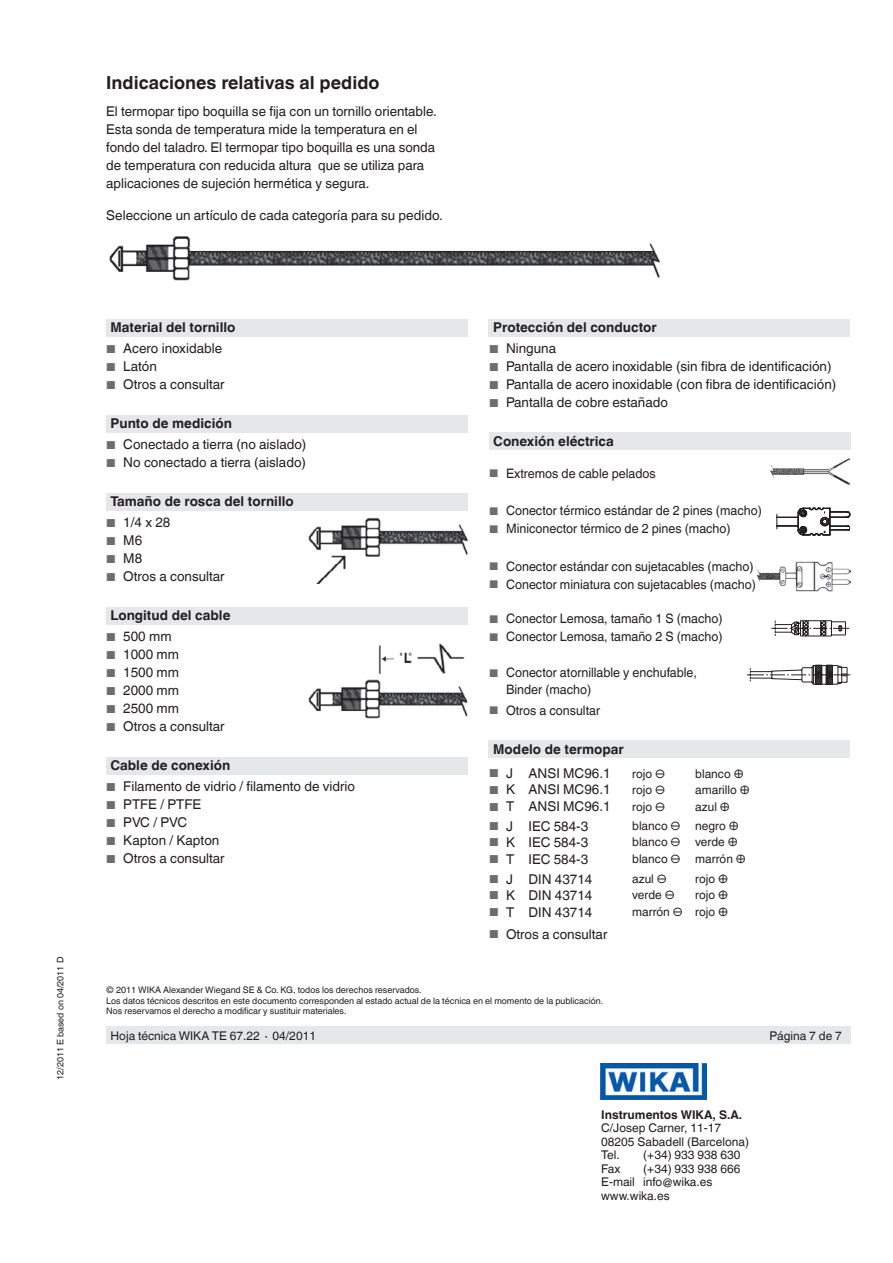
<style>
.page{position:relative;width:893px;height:1263px;background:#fff}
.page>*{position:absolute;margin:0;border:0;box-sizing:border-box;transform-origin:0 0}
.t1{font:700 18px "Helvetica World";color:#231f20}
.t2{font:13.5px/18px "Helvetica World";color:#231f20}
.t3{font:700 13.5px "Helvetica World";color:#231f20}
.t4{font:13.05px/16.5px "Helvetica World";color:#231f20;scale:.96 1}
.t5{font:12px/13.5px "Helvetica World";color:#231f20}
.t6{font:700 12px "Helvetica World";color:#231f20}
.t7{font:9px/10.5px "Helvetica World";color:#231f20}
.s1{font-size:11.55px;color:#6c6d70}
.s2{font-size:11.1px;color:#6c6d70}
</style>
<div class="page">
<img style="left:601px;top:1063px;width:105px;height:36px">
<div style="left:106px;top:1027px;width:744px;height:17px;background:#e6e7e9"></div>
<div style="left:106px;top:320px;width:362px;height:17px;background:#e6e7e9"></div>
<div style="left:106px;top:415px;width:362px;height:17px;background:#e6e7e9"></div>
<div style="left:106px;top:493px;width:362px;height:17px;background:#e6e7e9"></div>
<div style="left:106px;top:757px;width:362px;height:17px;background:#e6e7e9"></div>
<div style="left:106px;top:608px;width:362px;height:17px;background:#e6e7e9"></div>
<div style="left:488px;top:319px;width:362px;height:17px;background:#e6e7e9"></div>
<div style="left:488px;top:740px;width:362px;height:17px;background:#e6e7e9"></div>
<div style="left:489px;top:433px;width:361px;height:17px;background:#e6e7e9"></div>
<img style="left:109px;top:236px;width:550px;height:45px">
<img style="left:308px;top:643px;width:160px;height:76px">
<img style="left:308px;top:517px;width:160px;height:66px">
<img style="left:769px;top:458px;width:81px;height:27px">
<svg style="left:771px;top:620px;width:79px;height:17px"></svg>
<svg style="left:747px;top:664px;width:104px;height:21px"></svg>
<svg style="left:776px;top:507px;width:75px;height:29px"></svg>
<img style="left:756px;top:561px;width:95px;height:31px">
<p class="t7" style="left:55px;top:1080px;width:125px;rotate:-90deg">12/2011 E based on 04/2011 D</p>
<h1 class="t1" style="left:106px;top:73px;width:275px">Indicaciones relativas al pedido</h1>
<p class="t2" style="left:106px;top:103px;width:332px">El termopar tipo boquilla se fija con un tornillo orientable.<br>Esta sonda de temperatura mide la temperatura en el fondo del taladro. El termopar tipo boquilla es una sonda de temperatura con reducida altura que se utiliza para aplicaciones de sujeción hermética y segura.</p>
<p class="t2" style="left:106px;top:206px;width:338px">Seleccione un artículo de cada categoría para su pedido.</p>
<p class="t3" style="left:111px;top:320px;width:126px">Material del tornillo</p>
<p class="t2" style="left:106px;top:340px;width:117px"><span class="s1">■</span> Acero inoxidable</p>
<p class="t2" style="left:106px;top:358px;width:52px"><span class="s1">■</span> Latón</p>
<p class="t2" style="left:106px;top:376px;width:120px"><span class="s1">■</span> Otros a consultar</p>
<p class="t3" style="left:111px;top:416px;width:123px">Punto de medición</p>
<p class="t2" style="left:106px;top:436px;width:202px"><span class="s1">■</span> Conectado a tierra (no aislado)</p>
<p class="t2" style="left:106px;top:454px;width:201px"><span class="s1">■</span> No conectado a tierra (aislado)</p>
<p class="t3" style="left:111px;top:494px;width:185px">Tamaño de rosca del tornillo</p>
<p class="t2" style="left:106px;top:514px;width:66px"><span class="s1">■</span> 1/4 x 28</p>
<p class="t2" style="left:106px;top:532px;width:37px"><span class="s1">■</span> M6</p>
<p class="t2" style="left:106px;top:550px;width:37px"><span class="s1">■</span> M8</p>
<p class="t2" style="left:106px;top:568px;width:120px"><span class="s1">■</span> Otros a consultar</p>
<p class="t3" style="left:111px;top:608px;width:121px">Longitud del cable</p>
<p class="t2" style="left:106px;top:628px;width:67px"><span class="s1">■</span> 500 mm</p>
<p class="t2" style="left:106px;top:646px;width:74px"><span class="s1">■</span> 1000 mm</p>
<p class="t2" style="left:106px;top:664px;width:74px"><span class="s1">■</span> 1500 mm</p>
<p class="t2" style="left:106px;top:682px;width:74px"><span class="s1">■</span> 2000 mm</p>
<p class="t2" style="left:106px;top:700px;width:74px"><span class="s1">■</span> 2500 mm</p>
<p class="t2" style="left:106px;top:718px;width:120px"><span class="s1">■</span> Otros a consultar</p>
<p class="t3" style="left:111px;top:758px;width:121px">Cable de conexión</p>
<p class="t2" style="left:106px;top:778px;width:250px"><span class="s1">■</span> Filamento de vidrio / filamento de vidrio</p>
<p class="t2" style="left:106px;top:796px;width:96px"><span class="s1">■</span> PTFE / PTFE</p>
<p class="t2" style="left:106px;top:814px;width:82px"><span class="s1">■</span> PVC / PVC</p>
<p class="t2" style="left:106px;top:832px;width:115px"><span class="s1">■</span> Kapton / Kapton</p>
<p class="t2" style="left:106px;top:850px;width:120px"><span class="s1">■</span> Otros a consultar</p>
<p class="t3" style="left:493px;top:320px;width:165px">Protección del conductor</p>
<p class="t2" style="left:489px;top:340px;width:69px"><span class="s1">■</span> Ninguna</p>
<p class="t2" style="left:489px;top:358px;width:344px"><span class="s1">■</span> Pantalla de acero inoxidable (sin fibra de identificación)</p>
<p class="t2" style="left:489px;top:376px;width:349px"><span class="s1">■</span> Pantalla de acero inoxidable (con fibra de identificación)</p>
<p class="t2" style="left:489px;top:394px;width:180px"><span class="s1">■</span> Pantalla de cobre estañado</p>
<p class="t3" style="left:493px;top:434px;width:122px">Conexión eléctrica</p>
<p class="t4" style="left:489px;top:465px;width:175px"><span class="s2">■</span> Extremos de cable pelados</p>
<p class="t4" style="left:489px;top:503px;width:286px"><span class="s2">■</span> Conector térmico estándar de 2 pines (macho)</p>
<p class="t4" style="left:489px;top:521px;width:253px"><span class="s2">■</span> Miniconector térmico de 2 pines (macho)</p>
<p class="t4" style="left:489px;top:558px;width:277px"><span class="s2">■</span> Conector estándar con sujetacables (macho)</p>
<p class="t4" style="left:489px;top:576px;width:279px"><span class="s2">■</span> Conector miniatura con sujetacables (macho)</p>
<p class="t4" style="left:489px;top:611px;width:245px"><span class="s2">■</span> Conector Lemosa, tamaño 1 S (macho)</p>
<p class="t4" style="left:489px;top:629px;width:245px"><span class="s2">■</span> Conector Lemosa, tamaño 2 S (macho)</p>
<p class="t4" style="left:506px;top:665px;width:200px;text-indent:-17px"><span class="s2">■</span> Conector atornillable y enchufable,<br>Binder (macho)</p>
<p class="t4" style="left:489px;top:702px;width:117px"><span class="s2">■</span> Otros a consultar</p>
<p class="t3" style="left:493px;top:741px;width:132px">Modelo de termopar</p>
<p class="t2" style="left:489px;top:764px;width:123px"><span class="s1">■</span> J ANSI MC96.1</p>
<p class="t5" style="left:632px;top:767px;width:34px">rojo ⊖</p>
<p class="t5" style="left:695px;top:767px;width:50px">blanco ⊕</p>
<p class="t2" style="left:489px;top:781px;width:123px"><span class="s1">■</span> K ANSI MC96.1</p>
<p class="t5" style="left:632px;top:783px;width:34px">rojo ⊖</p>
<p class="t5" style="left:695px;top:783px;width:56px">amarillo ⊕</p>
<p class="t2" style="left:489px;top:798px;width:123px"><span class="s1">■</span> T ANSI MC96.1</p>
<p class="t5" style="left:632px;top:800px;width:34px">rojo ⊖</p>
<p class="t5" style="left:695px;top:800px;width:36px">azul ⊕</p>
<p class="t2" style="left:489px;top:817px;width:101px"><span class="s1">■</span> J IEC 584-3</p>
<p class="t5" style="left:632px;top:819px;width:108px">blanco ⊖ negro ⊕</p>
<p class="t2" style="left:489px;top:833px;width:101px"><span class="s1">■</span> K IEC 584-3</p>
<p class="t5" style="left:632px;top:835px;width:107px">blanco ⊖ verde ⊕</p>
<p class="t2" style="left:489px;top:850px;width:101px"><span class="s1">■</span> T IEC 584-3</p>
<p class="t5" style="left:632px;top:852px;width:115px">blanco ⊖ marrón ⊕</p>
<p class="t2" style="left:489px;top:870px;width:105px"><span class="s1">■</span> J DIN 43714</p>
<p class="t5" style="left:632px;top:872px;width:36px">azul ⊖</p>
<p class="t5" style="left:695px;top:872px;width:34px">rojo ⊕</p>
<p class="t2" style="left:489px;top:886px;width:105px"><span class="s1">■</span> K DIN 43714</p>
<p class="t5" style="left:632px;top:888px;width:44px">verde ⊖</p>
<p class="t5" style="left:695px;top:888px;width:34px">rojo ⊕</p>
<p class="t2" style="left:489px;top:903px;width:105px"><span class="s1">■</span> T DIN 43714</p>
<p class="t5" style="left:632px;top:905px;width:97px">marrón ⊖ rojo ⊕</p>
<p class="t2" style="left:489px;top:925px;width:120px"><span class="s1">■</span> Otros a consultar</p>
<p class="t7" style="left:106px;top:985px;width:498px">© 2011 WIKA Alexander Wiegand SE &amp; Co. KG, todos los derechos reservados.<br>Los datos técnicos descritos en este documento corresponden al estado actual de la técnica en el momento de la publicación.<br>Nos reservamos el derecho a modificar y sustituir materiales.</p>
<p class="t5" style="left:111px;top:1029px;width:207px">Hoja técnica WIKA TE 67.22 ∙ 04/2011</p>
<p class="t5" style="left:769px;top:1029px;width:74px">Página 7 de 7</p>
<p class="t6" style="left:601px;top:1107px;width:142px">Instrumentos WIKA, S.A.</p>
<p class="t5" style="left:601px;top:1121px;width:149px">C/Josep Carner, 11-17<br>08205 Sabadell (Barcelona)<br>Tel.</p>
<p class="t5" style="left:643px;top:1148px;width:99px">(+34) 933 938 630</p>
<p class="t5" style="left:601px;top:1161px;width:141px;text-indent:42px">(+34) 933 938 666<br>E-mail info@wika.es www.wika.es</p>
<p class="t5" style="left:601px;top:1161px;width:21px">Fax</p>
</div>
